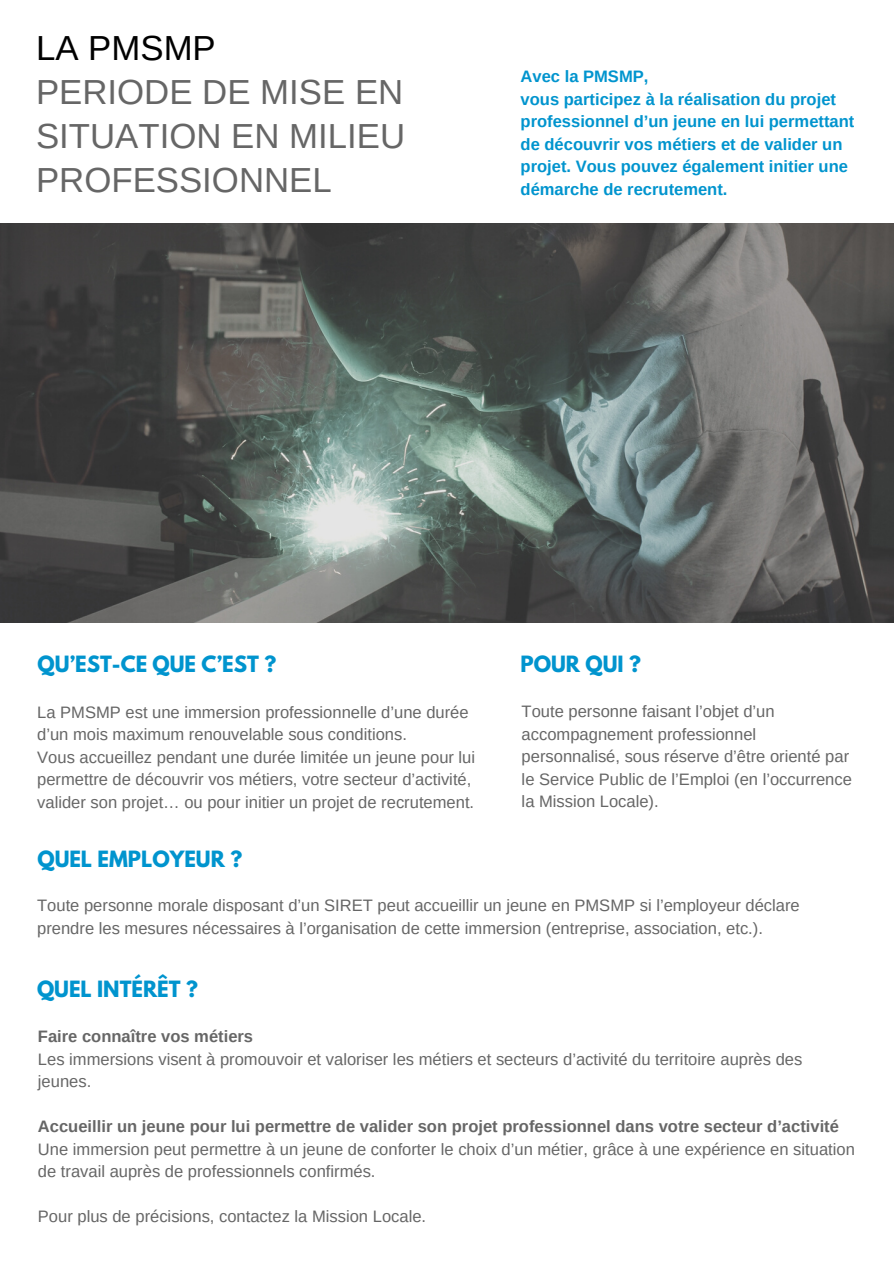
<style>
.page{position:relative;width:894px;height:1264px;background:#fff}
.page>*{position:absolute;margin:0;border:0;box-sizing:border-box;transform-origin:0 0}
.t1{font:34.8px/44px "Arimo";color:#666;text-align:justify}
.t2{font:34.8px "Arimo";color:#000}
.t3{font:700 19.8px "League Spartan";color:#0094ce}
.t4{font:16.5px/22.5px "Arimo";color:#666}
.t5{font:700 16.5px/22.5px "Arimo";color:#0094ce}
.t6{font:700 16.5px "Arimo";color:#666}
</style>
<div class="page">
<img style="left:0;top:223px;width:893px;height:400px">
<h1 class="t2" style="left:36px;top:29px;width:181px">LA PMSMP</h1>
<h1 class="t1" style="left:36px;top:70px;width:370px">PERIODE DE MISE EN SITUATION EN MILIEU PROFESSIONNEL</h1>
<p class="t5" style="left:520px;top:65px;width:335px">Avec la PMSMP,<br>vous participez à la réalisation du projet professionnel d’un jeune en lui permettant de découvrir vos métiers et de valider un projet. Vous pouvez également initier une démarche de recrutement.</p>
<p class="t3" style="left:37px;top:654px;width:240px">QU’EST-CE QUE C’EST ?</p>
<p class="t4" style="left:37px;top:700px;width:439px">La PMSMP est une immersion professionnelle d’une durée d’un mois maximum renouvelable sous conditions.<br>Vous accueillez pendant une durée limitée un jeune pour lui permettre de découvrir vos métiers, votre secteur d’activité, valider son projet… ou pour initier un projet de recrutement.</p>
<p class="t3" style="left:37px;top:849px;width:206px">QUEL EMPLOYEUR ?</p>
<p class="t3" style="left:520px;top:654px;width:122px">POUR QUI ?</p>
<p class="t4" style="left:521px;top:700px;width:331px">Toute personne faisant l’objet d’un accompagnement professionnel personnalisé, sous réserve d’être orienté par le Service Public de l’Emploi (en l’occurrence la Mission Locale).</p>
<p class="t4" style="left:37px;top:894px;width:764px">Toute personne morale disposant d’un SIRET peut accueillir un jeune en PMSMP si l’employeur déclare prendre les mesures nécessaires à l’organisation de cette immersion (entreprise, association, etc.).</p>
<p class="t3" style="left:37px;top:978px;width:162px">QUEL INTÉRÊT ?</p>
<p class="t6" style="left:38px;top:1027px;width:217px">Faire connaître vos métiers</p>
<p class="t4" style="left:38px;top:1047px;width:765px">Les immersions visent à promouvoir et valoriser les métiers et secteurs d’activité du territoire auprès des jeunes.</p>
<p class="t6" style="left:38px;top:1117px;width:802px">Accueillir un jeune pour lui permettre de valider son projet professionnel dans votre secteur d’activité</p>
<p class="t4" style="left:38px;top:1137px;width:818px">Une immersion peut permettre à un jeune de conforter le choix d’un métier, grâce à une expérience en situation de travail auprès de professionnels confirmés.</p>
<p class="t4" style="left:38px;top:1205px;width:389px">Pour plus de précisions, contactez la Mission Locale.</p>
</div>
